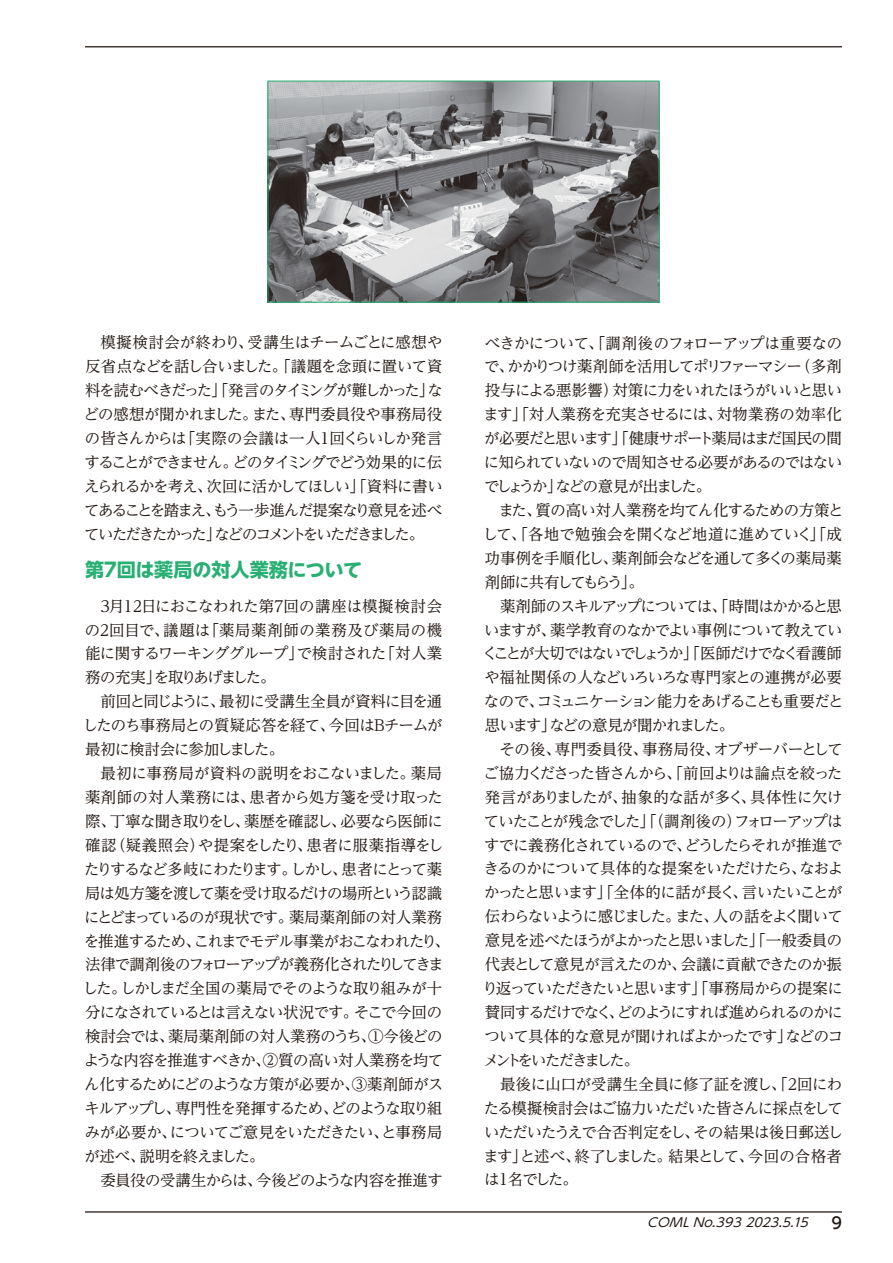
<style>
.page{position:relative;width:893px;height:1263px;background:#fff}
.page>*{position:absolute;margin:0;border:0;box-sizing:border-box;transform-origin:0 0}
.t1{font:19.2px "UD Shin Go NT Pr 6 N Bold 90 pv RKSJ H";letter-spacing:-.005em;color:#28af73}
.t2{font:15.9px "UD Shin Go Pr 6 N Medium 90 pv RKSJ H";color:#221915}
.t3{font:15.45px/23.9px "UD Reimin Pr 6 N Regular 90 pv RKSJ H";letter-spacing:-.06em;color:#221915}
.t4{font:italic 12.3px "UD Shin Go Pr 6 N Regular 90 pv RKSJ H";color:#221915;scale:1.04 1}
</style>
<div class="page">
<img style="left:270px;top:83px;width:387px;height:217px">
<div style="left:268px;top:81px;width:391px;height:221px;border:1px solid #28af73"></div>
<hr style="left:85px;top:1211px;width:757px;height:1px;background:#221915">
<hr style="left:85px;top:46px;width:757px;height:1px;background:#221915">
<p class="t3" style="left:84px;top:333px;width:361px;text-align:justify">　模擬検討会が終わり、受講生はチームごとに感想や反省点などを話し合いました。「議題を念頭に置いて資料を読むべきだった」「発言のタイミングが難しかった」などの感想が聞かれました。また、専門委員役や事務局役の皆さんからは「実際の会議は一人1回くらいしか発言することができません。どのタイミングでどう効果的に伝えられるかを考え、次回に活かしてほしい」「資料に書いてあることを踏まえ、もう一歩進んだ提案なり意見を述べていただきたかった」などのコメントをいただきました。</p>
<p class="t1" style="left:85px;top:562px;width:279px">第7回は薬局の対人業務について</p>
<p class="t3" style="left:83px;top:596px;width:369px">　3月12日におこなわれた第7回の講座は模擬検討会の2回目で、議題は「薬局薬剤師の業務及び薬局の機能に関するワーキンググループ」で検討された「対人業務の充実」を取りあげました。<br>　前回と同じように、最初に受講生全員が資料に目を通したのち事務局との質疑応答を経て、今回はＢチームが最初に検討会に参加しました。<br>　最初に事務局が資料の説明をおこないました。薬局薬剤師の対人業務には、患者から処方箋を受け取った際、丁寧な聞き取りをし、薬歴を確認し、必要なら医師に確認（疑義照会）や提案をしたり、患者に服薬指導をしたりするなど多岐にわたります。しかし、患者にとって薬局は処方箋を渡して薬を受け取るだけの場所という認識にとどまっているのが現状です。薬局薬剤師の対人業務を推進するため、これまでモデル事業がおこなわれたり、法律で調剤後のフォローアップが義務化されたりしてきました。しかしまだ全国の薬局でそのような取り組みが十分になされているとは言えない状況です。そこで今回の検討会では、薬局薬剤師の対人業務のうち、①今後どのような内容を推進すべきか、②質の高い対人業務を均てん化するためにどのような方策が必要か、③薬剤師がスキルアップし、専門性を発揮するため、どのような取り組みが必要か、についてご意見をいただきたい、と事務局が述べ、説明を終えました。<br>　委員役の受講生からは、今後どのような内容を推進す</p>
<p class="t3" style="left:482px;top:333px;width:363px">べきかについて、「調剤後のフォローアップは重要なので、かかりつけ薬剤師を活用してポリファーマシー（多剤投与による悪影響）対策に力をいれたほうがいいと思います」「対人業務を充実させるには、対物業務の効率化が必要だと思います」「健康サポート薬局はまだ国民の間に知られていないので周知させる必要があるのではないでしょうか」などの意見が出ました。<br>　また、質の高い対人業務を均てん化するための方策として、「各地で勉強会を開くなど地道に進めていく」「成功事例を手順化し、薬剤師会などを通して多くの薬局薬剤師に共有してもらう」。<br>　薬剤師のスキルアップについては、「時間はかかると思いますが、薬学教育のなかでよい事例について教えていくことが大切ではないでしょうか」「医師だけでなく看護師や福祉関係の人などいろいろな専門家との連携が必要なので、コミュニケーション能力をあげることも重要だと思います」などの意見が聞かれました。<br>　その後、専門委員役、事務局役、オブザーバーとしてご協力くださった皆さんから、「前回よりは論点を絞った発言がありましたが、抽象的な話が多く、具体性に欠けていたことが残念でした」「（調剤後の）フォローアップはすでに義務化されているので、どうしたらそれが推進できるのかについて具体的な提案をいただけたら、なおよかったと思います」「全体的に話が長く、言いたいことが伝わらないように感じました。また、人の話をよく聞いて意見を述べたほうがよかったと思いました」「一般委員の代表として意見が言えたのか、会議に貢献できたのか振り返っていただきたいと思います」「事務局からの提案に賛同するだけでなく、どのようにすれば進められるのかについて具体的な意見が聞ければよかったです」などのコメントをいただきました。<br>　最後に山口が受講生全員に修了証を渡し、「2回にわたる模擬検討会はご協力いただいた皆さんに採点をしていただいたうえで合否判定をし、その結果は後日郵送します」と述べ、終了しました。結果として、今回の合格者は1名でした。</p>
<p class="t4" style="left:647px;top:1218px;width:159px">COML No.393 2023.5.15</p>
<p class="t2" style="left:831px;top:1217px;width:12px">9</p>
</div>
